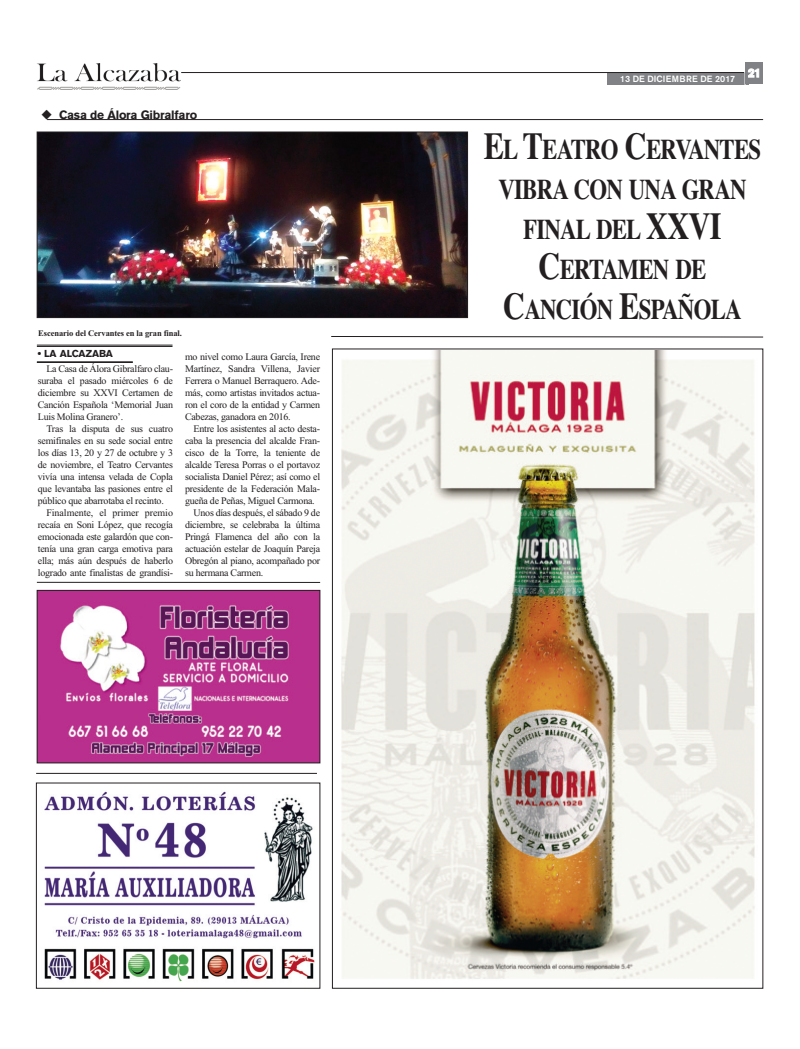
<style>
.page{position:relative;width:800px;height:1049px;background:#fff}
.page>*{position:absolute;margin:0;border:0;box-sizing:border-box;transform-origin:0 0}
.t1{font:700 28.5px/40px "Times";letter-spacing:-.035em;color:#231f20;text-align:center;scale:.8 1}
.t2{font:700 12px "Akzidenz Grotesk BE";letter-spacing:-.015em;color:#231f20}
.t3{font:10px "Times New Roman";letter-spacing:-.025em;color:#231f20}
.t4{font:10px "Times New Roman";letter-spacing:-.005em;color:#231f20}
.t5{font:700 10px "Akzidenz Grotesk BE";color:#231f20}
.t6{font:500 9px "Akzidenz Grotesk BE";color:#fff}
.t7{font:700 8.5px "Times New Roman";letter-spacing:-.01em;color:#231f20}
.s1{font-size:38px}
</style>
<div class="page">
<img style="left:39px;top:134px;width:426px;height:182px">
<div style="left:37px;top:132px;width:430px;height:186px;border:1px solid #231f20"></div>
<div style="left:607px;top:73px;width:141px;height:11px;background:#808285"></div>
<hr style="left:181px;top:72px;width:563px;height:1px;background:#231f20">
<svg style="left:744px;top:72px;width:1px;height:13px"></svg>
<div style="left:745px;top:63px;width:18px;height:21px;background:#808285"></div>
<div style="left:37px;top:60px;width:144px;height:31px;background:linear-gradient(to right,#fff,#fff)"></div>
<img style="left:37px;top:64px;width:143px;height:25px">
<hr style="left:47px;top:119px;width:716px;height:1px;background:#231f20">
<hr style="left:37px;top:345px;width:135px;height:1px;background:#231f20">
<hr style="left:37px;top:346px;width:135px;height:1px;background:#231f20">
<hr style="left:37px;top:362px;width:96px;height:1px;background:#231f20">
<img style="left:341px;top:351px;width:414px;height:628px">
<svg style="left:331px;top:336px;width:432px;height:1px"></svg>
<img style="left:44px;top:791px;width:271px;height:191px">
<hr style="left:36px;top:773px;width:281px;height:1px;background:#231f20">
<img style="left:39px;top:592px;width:279px;height:169px">
<div style="left:37px;top:590px;width:283px;height:173px;border:1px solid #231f20"></div>
<hr style="left:37px;top:582px;width:283px;height:1px;background:#231f20">
<p class="t2" style="left:41px;top:110px;width:158px">◆ Casa de Álora Gibralfaro</p>
<p class="t7" style="left:38px;top:328px;width:145px">Escenario del Cervantes en la gran final.</p>
<p class="t5" style="left:38px;top:350px;width:77px">• LA ALCAZABA</p>
<p class="t3" style="left:46px;top:363px;width:128px">La Casa de Álora Gibralfaro clau-</p>
<p class="t3" style="left:38px;top:375px;width:137px">suraba el pasado miércoles 6 de</p>
<p class="t3" style="left:38px;top:387px;width:137px">diciembre su XXVI Certamen de</p>
<p class="t3" style="left:38px;top:399px;width:137px">Canción Española ‘Memorial Juan</p>
<p class="t3" style="left:38px;top:411px;width:87px">Luis Molina Granero’.</p>
<p class="t3" style="left:46px;top:423px;width:128px">Tras la disputa de sus cuatro</p>
<p class="t3" style="left:38px;top:435px;width:137px">semifinales en su sede social entre</p>
<p class="t3" style="left:38px;top:447px;width:137px">los días 13, 20 y 27 de octubre y 3</p>
<p class="t3" style="left:38px;top:459px;width:137px">de noviembre, el Teatro Cervantes</p>
<p class="t3" style="left:38px;top:471px;width:137px">vivía una intensa velada de Copla</p>
<p class="t3" style="left:38px;top:483px;width:137px">que levantaba las pasiones entre el</p>
<p class="t3" style="left:38px;top:495px;width:127px">público que abarrotaba el recinto.</p>
<p class="t4" style="left:46px;top:507px;width:128px">Finalmente, el primer premio</p>
<p class="t3" style="left:38px;top:519px;width:137px">recaía en Soni López, que recogía</p>
<p class="t3" style="left:38px;top:531px;width:137px">emocionada este galardón que con-</p>
<p class="t3" style="left:38px;top:543px;width:137px">tenía una gran carga emotiva para</p>
<p class="t3" style="left:38px;top:555px;width:137px">ella; más aún después de haberlo</p>
<p class="t3" style="left:38px;top:567px;width:137px">logrado ante finalistas de grandísi-</p>
<p class="t3" style="left:185px;top:351px;width:137px">mo nivel como Laura García, Irene</p>
<p class="t3" style="left:185px;top:363px;width:137px">Martínez, Sandra Villena, Javier</p>
<p class="t3" style="left:185px;top:375px;width:137px">Ferrera o Manuel Berraquero. Ade-</p>
<p class="t3" style="left:185px;top:387px;width:137px">más, como artistas invitados actua-</p>
<p class="t3" style="left:185px;top:399px;width:137px">ron el coro de la entidad y Carmen</p>
<p class="t3" style="left:185px;top:411px;width:107px">Cabezas, ganadora en 2016.</p>
<p class="t3" style="left:193px;top:423px;width:128px">Entre los asistentes al acto desta-</p>
<p class="t3" style="left:185px;top:435px;width:137px">caba la presencia del alcalde Fran-</p>
<p class="t3" style="left:185px;top:447px;width:137px">cisco de la Torre, la teniente de</p>
<p class="t3" style="left:185px;top:459px;width:137px">alcalde Teresa Porras o el portavoz</p>
<p class="t3" style="left:185px;top:471px;width:137px">socialista Daniel Pérez; así como el</p>
<p class="t3" style="left:185px;top:483px;width:137px">presidente de la Federación Mala-</p>
<p class="t3" style="left:185px;top:495px;width:131px">gueña de Peñas, Miguel Carmona.</p>
<p class="t3" style="left:193px;top:507px;width:128px">Unos días después, el sábado 9 de</p>
<p class="t3" style="left:185px;top:519px;width:137px">diciembre, se celebraba la última</p>
<p class="t3" style="left:185px;top:531px;width:137px">Pringá Flamenca del año con la</p>
<p class="t3" style="left:185px;top:543px;width:137px">actuación estelar de Joaquín Pareja</p>
<p class="t3" style="left:185px;top:555px;width:137px">Obregón al piano, acompañado por</p>
<p class="t3" style="left:185px;top:567px;width:80px">su hermana Carmen.</p>
<p class="t6" style="left:620px;top:76px;width:142px">13 DE DICIEMBRE DE 2017 <sup>21</sup></p>
<p class="t1" style="left:483px;top:129px;width:348px"><span class="s1">E</span>L <span class="s1">T</span>EATRO <span class="s1">C</span>ERVANTES<br>VIBRA CON UNA GRAN<br>FINAL DEL <span class="s1">XXVI<br>C</span>ERTAMEN DE<br><span class="s1">C</span>ANCIÓN <span class="s1">E</span>SPAÑOLA</p>
</div>
